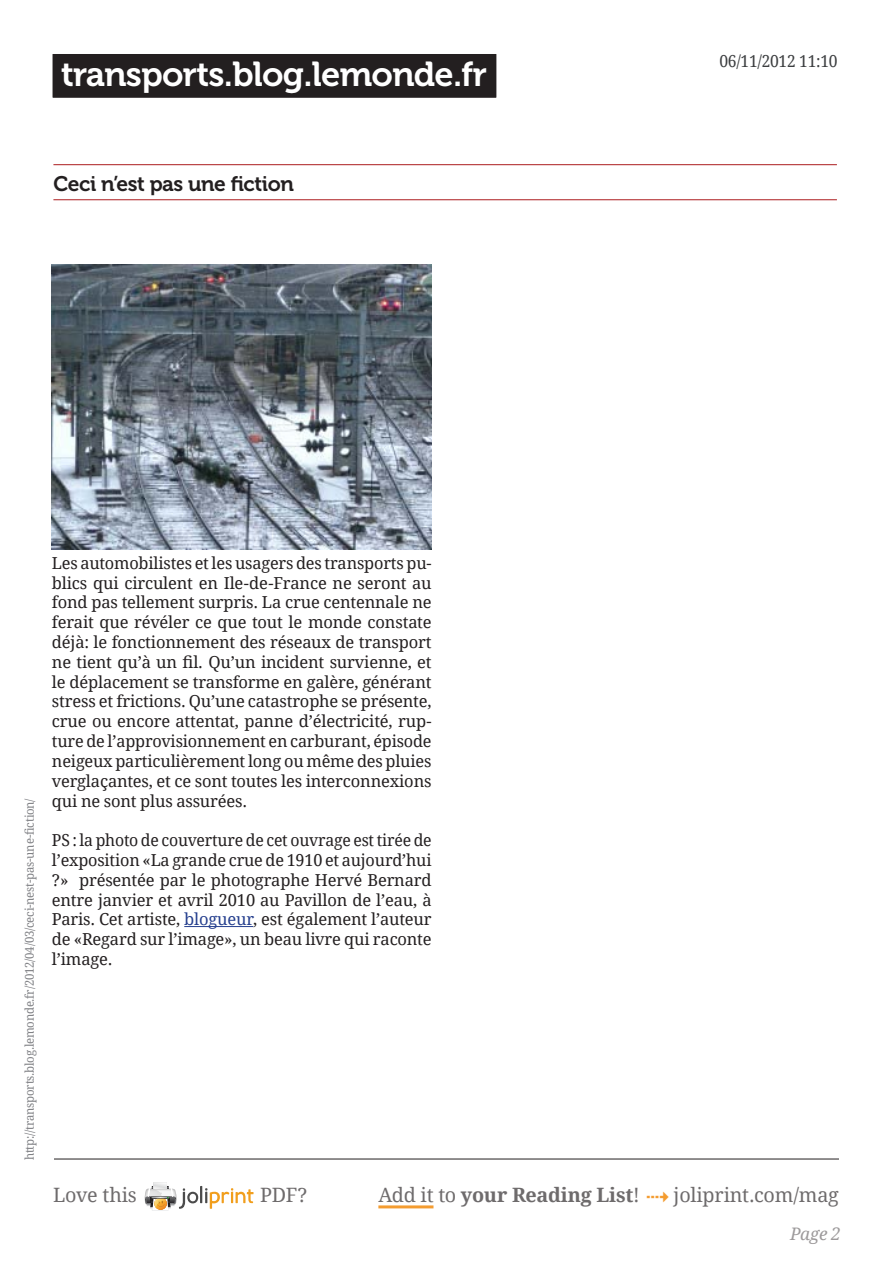
<style>
.page{position:relative;width:893px;height:1263px;background:#fff}
.page>*{position:absolute;margin:0;border:0;box-sizing:border-box;transform-origin:0 0}
.t1{font:34.5px "Museo 700";letter-spacing:-.02em;color:#fff}
.t2{font:21px "Museo 700";letter-spacing:-.02em;color:#231f20}
.t3{font:19.8px "Droid Serif";letter-spacing:-.01em;color:#6e6b6c}
.t4{font:italic 17.25px "Droid Serif";color:#9d9a9b}
.t5{font:16.5px/19.8px "Droid Serif";letter-spacing:-.01em;color:#231f20;text-align:justify}
.t6{font:16.5px/19.8px "Droid Serif";letter-spacing:-.01em;color:#231f20;text-align:justify;scale:.96 1}
.t7{font:16.5px "Droid Serif";letter-spacing:-.02em;color:#3c3e40;scale:.95 1}
.t8{font:12px "Droid Serif";letter-spacing:-.02em;color:#808185;scale:.95 1}
.s1{color:#253f8e}
.s2{font-weight:700}
.s3{color:#f49c30}
</style>
<div class="page">
<hr style="left:54px;top:1158px;width:785px;height:1px;background:#231f20">
<hr style="left:378px;top:1205px;width:55px;height:3px;background:#f49c30">
<svg style="left:145px;top:1182px;width:109px;height:29px"></svg>
<div style="left:53px;top:54px;width:443px;height:44px;background:#514d4e"></div>
<div style="left:53px;top:54px;width:443px;height:43px;background:#231f20"></div>
<hr style="left:53px;top:164px;width:784px;height:1px;background:#b0272a">
<hr style="left:53px;top:199px;width:784px;height:1px;background:#b0272a">
<hr style="left:184px;top:926px;width:69px;height:1px;background:#253f8e">
<img style="left:52px;top:264px;width:380px;height:285px">
<h1 class="t1" style="left:61px;top:55px;width:427px">transports.blog.lemonde.fr</h1>
<p class="t2" style="left:53px;top:172px;width:242px">Ceci n’est pas une fiction</p>
<p class="t7" style="left:719px;top:51px;width:126px">06/11/2012 11:10</p>
<p class="t8" style="left:22px;top:1160px;width:383px;rotate:-90deg">http://transports.blog.lemonde.fr/2012/04/03/ceci-nest-pas-une-fiction/</p>
<p class="t5" style="left:52px;top:553px;width:381px">Les automobilistes et les usagers des transports pu&shy;blics qui circulent en Ile-de-France ne seront au fond pas tellement surpris. La crue centennale ne ferait que révéler ce que tout le monde constate déjà: le fonctionnement des réseaux de transport ne tient qu’à un fil. Qu’un incident survienne, et le déplacement se transforme en galère, générant stress et frictions. Qu’une catastrophe se présente, crue ou encore attentat, panne d’électricité, rup&shy;ture de l’approvisionnement en carburant, épisode neigeux particulièrement long ou même des pluies verglaçantes, et ce sont toutes les interconnexions qui ne sont plus assurées.</p>
<p class="t6" style="left:52px;top:830px;width:397px">PS : la photo de couverture de cet ouvrage est tirée de l’exposition «La grande crue de 1910 et aujourd’hui ?» présentée par le photographe Hervé Bernard entre janvier et avril 2010 au Pavillon de l’eau, à Paris. Cet artiste, <span class="s1">blogueur</span>, est également l’auteur de «Regard sur l’image», un beau livre qui raconte l’image.</p>
<p class="t3" style="left:53px;top:1183px;width:85px">Love this</p>
<p class="t3" style="left:260px;top:1183px;width:49px">PDF?</p>
<p class="t3" style="left:378px;top:1183px;width:462px">Add it to <span class="s2">your Reading List</span>! <span class="s3">✔</span> joliprint.com/mag</p>
<p class="t4" style="left:790px;top:1223px;width:52px">Page 2</p>
</div>
